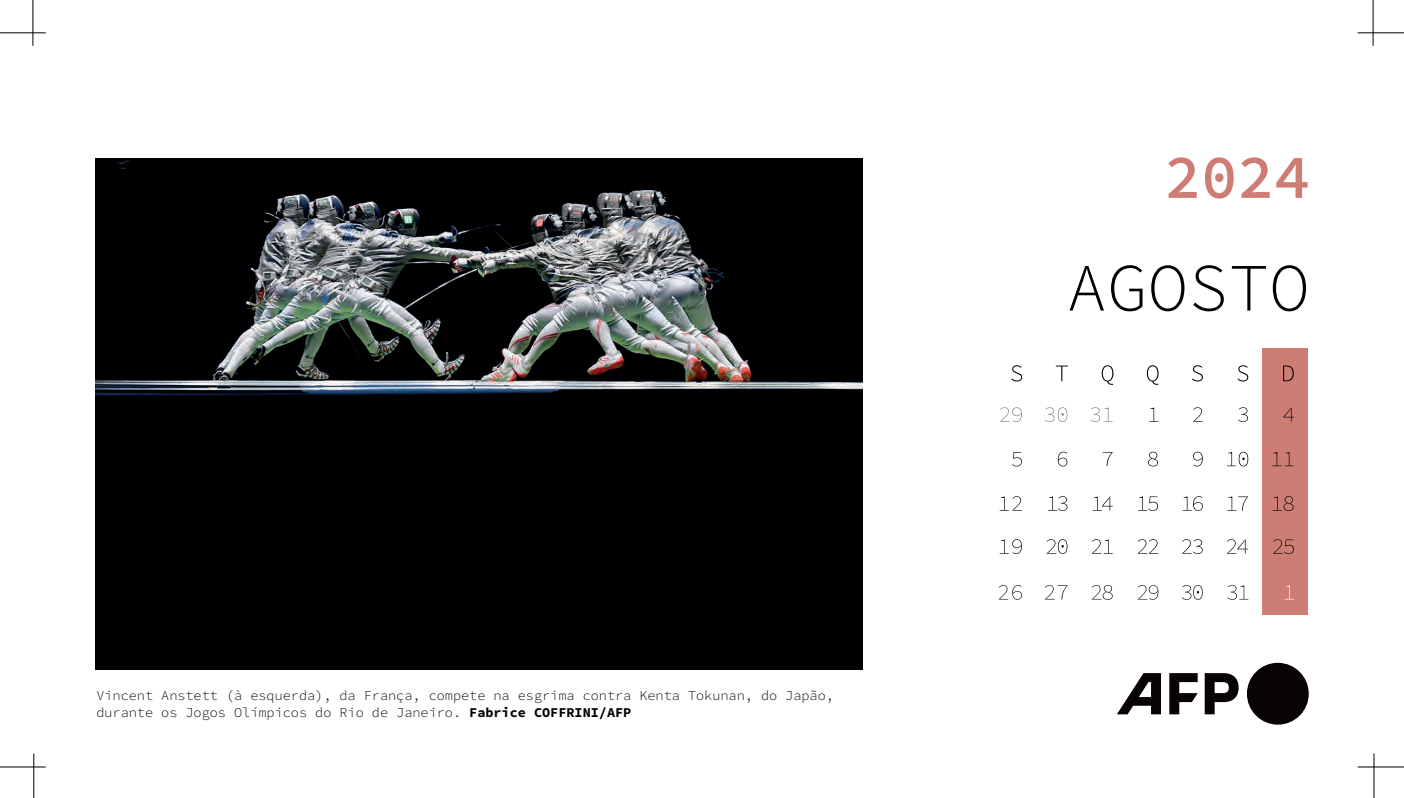
<style>
.page{position:relative;width:1404px;height:798px;background:#fff}
.page>*{position:absolute;margin:0;border:0;box-sizing:border-box;transform-origin:0 0}
.t1{font:300 67.5px "Source Code Pro";color:#000001}
.t2{font:600 60.75px "Source Code Pro";color:#ce7d75}
.t3{font:300 13.5px/16.2px "Source Code Pro";color:#000001}
.s1{font-weight:700}
</style>
<div class="page">
<img style="left:96px;top:159px;width:766px;height:510px">
<div style="left:1261px;top:348px;width:45px;height:266px;background:#ce7d75"></div>
<svg style="left:1000px;top:407px;width:21px;height:15px"></svg>
<svg style="left:1045px;top:407px;width:22px;height:15px"></svg>
<svg style="left:1090px;top:407px;width:22px;height:15px"></svg>
<svg style="left:1150px;top:407px;width:5px;height:14px"></svg>
<svg style="left:1193px;top:407px;width:9px;height:14px"></svg>
<svg style="left:1238px;top:407px;width:9px;height:15px"></svg>
<svg style="left:1283px;top:407px;width:10px;height:14px"></svg>
<svg style="left:1012px;top:452px;width:9px;height:14px"></svg>
<svg style="left:1057px;top:451px;width:10px;height:15px"></svg>
<svg style="left:1102px;top:452px;width:10px;height:14px"></svg>
<svg style="left:1148px;top:451px;width:9px;height:15px"></svg>
<svg style="left:1193px;top:451px;width:9px;height:15px"></svg>
<svg style="left:1227px;top:451px;width:21px;height:15px"></svg>
<svg style="left:1272px;top:452px;width:21px;height:14px"></svg>
<svg style="left:1000px;top:496px;width:21px;height:14px"></svg>
<svg style="left:1049px;top:496px;width:18px;height:14px"></svg>
<svg style="left:1093px;top:496px;width:19px;height:14px"></svg>
<svg style="left:1139px;top:496px;width:18px;height:14px"></svg>
<svg style="left:1183px;top:496px;width:19px;height:14px"></svg>
<svg style="left:1228px;top:496px;width:19px;height:14px"></svg>
<svg style="left:1273px;top:496px;width:20px;height:14px"></svg>
<svg style="left:1000px;top:539px;width:21px;height:14px"></svg>
<svg style="left:1046px;top:539px;width:21px;height:14px"></svg>
<svg style="left:1092px;top:539px;width:17px;height:14px"></svg>
<svg style="left:1137px;top:539px;width:21px;height:14px"></svg>
<svg style="left:1182px;top:539px;width:20px;height:14px"></svg>
<svg style="left:1227px;top:539px;width:20px;height:14px"></svg>
<svg style="left:1273px;top:539px;width:20px;height:14px"></svg>
<svg style="left:999px;top:585px;width:22px;height:14px"></svg>
<svg style="left:1045px;top:585px;width:22px;height:14px"></svg>
<svg style="left:1092px;top:585px;width:20px;height:14px"></svg>
<svg style="left:1138px;top:585px;width:20px;height:14px"></svg>
<svg style="left:1181px;top:585px;width:21px;height:14px"></svg>
<svg style="left:1227px;top:585px;width:21px;height:14px"></svg>
<svg style="left:1286px;top:585px;width:4px;height:14px"></svg>
<svg style="left:1011px;top:365px;width:11px;height:16px"></svg>
<svg style="left:1055px;top:365px;width:12px;height:16px"></svg>
<svg style="left:1101px;top:365px;width:12px;height:20px"></svg>
<svg style="left:1146px;top:365px;width:12px;height:20px"></svg>
<svg style="left:1192px;top:365px;width:10px;height:16px"></svg>
<svg style="left:1237px;top:365px;width:11px;height:16px"></svg>
<svg style="left:1283px;top:365px;width:10px;height:16px"></svg>
<svg style="left:1117px;top:662px;width:191px;height:62px"></svg>
<hr style="left:1357px;top:32px;width:46px;height:1px;background:#000">
<hr style="left:1357px;top:766px;width:46px;height:1px;background:#000">
<hr style="left:0;top:32px;width:46px;height:1px;background:#000">
<hr style="left:0;top:766px;width:46px;height:1px;background:#000">
<hr style="left:33px;top:753px;width:1px;height:44px;background:#000">
<hr style="left:1373px;top:753px;width:1px;height:44px;background:#000">
<hr style="left:33px;top:0;width:1px;height:46px;background:#000">
<hr style="left:1372px;top:0;width:1px;height:46px;background:#000">
<p class="t3" style="left:96px;top:687px;width:739px">Vincent Anstett (à esquerda), da França, compete na esgrima contra Kenta Tokunan, do Japão, durante os Jogos Olímpicos do Rio de Janeiro. <span class="s1">Fabrice COFFRINI/AFP</span></p>
<h2 class="t2" style="left:1164px;top:133px;width:147px">2024</h2>
<h1 class="t1" style="left:1066px;top:239px;width:245px">AGOSTO</h1>
</div>
